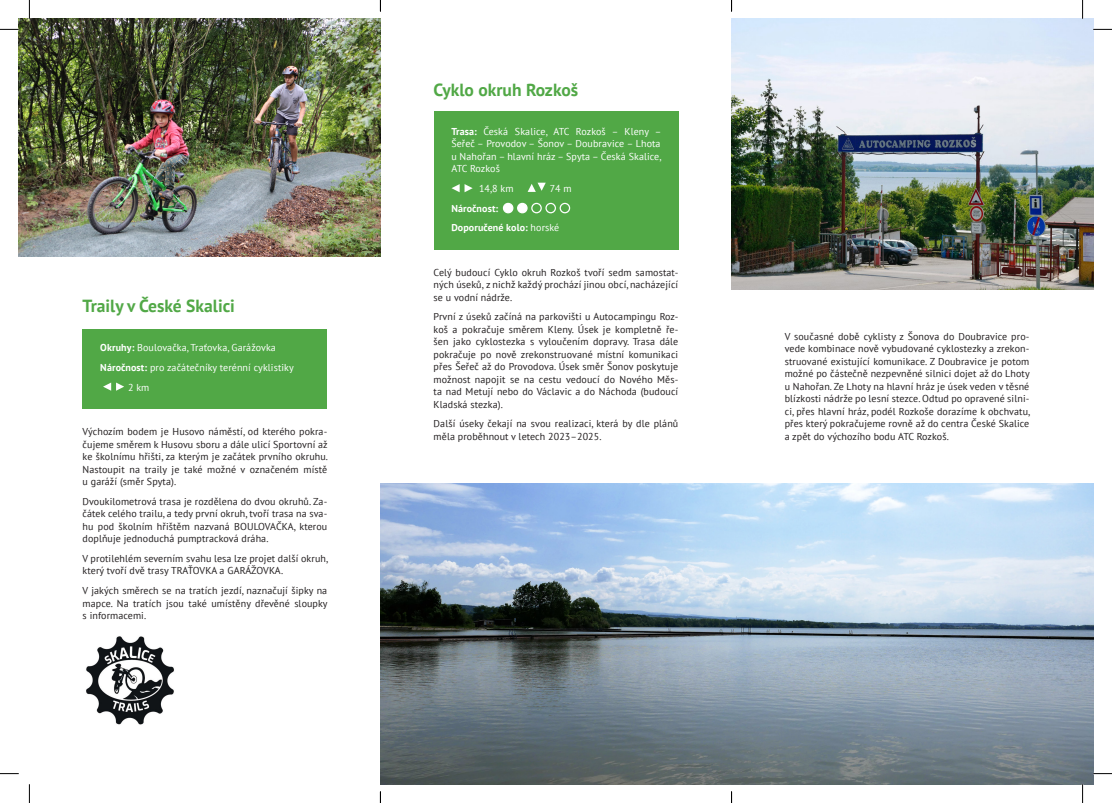
<style>
.page{position:relative;width:1112px;height:803px;background:#fff}
.page>*{position:absolute;margin:0;border:0;box-sizing:border-box;transform-origin:0 0}
.text{font:700 17.5px "PT Sans";color:#51a846}
.text-2{font:10px/12.5px "PT Sans";letter-spacing:.01em;color:#231f20;text-align:justify}
.text-3{font:10px/12.5px "PT Sans";letter-spacing:.01em;color:#fff;text-align:justify}
.text-4{font:700 10px "PT Sans";letter-spacing:.01em;color:#fff}
.s1{font-weight:700}
.s2{font-weight:400}
</style>
<div class="page">
<div style="left:83px;top:329px;width:244px;height:80px;background:#51a846"></div>
<div style="left:433px;top:112px;width:245px;height:138px;background:#51a846"></div>
<img style="left:19px;top:19px;width:361px;height:237px">
<img style="left:86px;top:636px;width:88px;height:89px">
<img style="left:731px;top:19px;width:361px;height:271px">
<img style="left:380px;top:484px;width:712px;height:300px">
<svg style="left:103px;top:382px;width:21px;height:9px"></svg>
<div style="left:503px;top:203px;width:9px;height:10px;background:#fff;border-radius:50%"></div>
<div style="left:502px;top:203px;width:11px;height:10px;border:1px solid #fff;border-radius:50%"></div>
<div style="left:531px;top:203px;width:10px;height:10px;border:1px solid #fff;border-radius:50%"></div>
<div style="left:559px;top:203px;width:11px;height:10px;border:1px solid #fff;border-radius:50%"></div>
<div style="left:517px;top:203px;width:10px;height:10px;background:#fff;border-radius:50%"></div>
<div style="left:517px;top:203px;width:10px;height:10px;border:1px solid #fff;border-radius:50%"></div>
<div style="left:545px;top:203px;width:11px;height:10px;border:1px solid #fff;border-radius:50%"></div>
<svg style="left:451px;top:184px;width:21px;height:8px"></svg>
<svg style="left:527px;top:183px;width:18px;height:9px"></svg>
<svg style="left:0;top:29px;width:19px;height:1px"></svg>
<svg style="left:1092px;top:29px;width:19px;height:1px"></svg>
<svg style="left:0;top:773px;width:19px;height:1px"></svg>
<svg style="left:1092px;top:773px;width:19px;height:1px"></svg>
<svg style="left:29px;top:0;width:1px;height:19px"></svg>
<svg style="left:29px;top:784px;width:1px;height:19px"></svg>
<svg style="left:1081px;top:0;width:2px;height:19px"></svg>
<svg style="left:1081px;top:784px;width:2px;height:19px"></svg>
<svg style="left:379px;top:0;width:2px;height:11px"></svg>
<svg style="left:379px;top:792px;width:2px;height:11px"></svg>
<p class="text" style="left:83px;top:294px;width:154px">Traily v České Skalici</p>
<p class="text-3" style="left:100px;top:341px;width:177px"><span class="s1">Okruhy:</span> Boulovačka, Traťovka, Garážovka</p>
<p class="text-3" style="left:100px;top:361px;width:195px"><span class="s1">Náročnost:</span> pro začátečníky terénní cyklistiky</p>
<p class="text-3" style="left:128px;top:381px;width:23px">2 km</p>
<p class="text-2" style="left:83px;top:425px;width:247px">Výchozím bodem je Husovo náměstí, od kterého pokra&shy;čujeme směrem k Husovu sboru a dále ulicí Sportovní až ke školnímu hřišti, za kterým je začátek prvního okruhu.<br>Nastoupit na traily je také možné v označeném místě u garáží (směr Spyta).</p>
<p class="text-2" style="left:83px;top:495px;width:246px">Dvoukilometrová trasa je rozdělena do dvou okruhů. Za&shy;čátek celého trailu, a tedy první okruh, tvoří trasa na sva&shy;hu pod školním hřištěm nazvaná BOULOVAČKA, kterou doplňuje jednoduchá pumptracková dráha.</p>
<p class="text-2" style="left:83px;top:552px;width:247px">V protilehlém severním svahu lesa lze projet další okruh, který tvoří dvě trasy TRAŤOVKA a GARÁŽOVKA.</p>
<p class="text-2" style="left:83px;top:584px;width:246px">V jakých směrech se na tratích jezdí, naznačují šipky na mapce. Na tratích jsou také umístěny dřevěné sloupky s informacemi.</p>
<p class="text" style="left:433px;top:78px;width:146px">Cyklo okruh Rozkoš</p>
<p class="text-3" style="left:451px;top:125px;width:211px"><span class="s1">Trasa:</span> Česká Skalice, ATC Rozkoš – Kleny – Šeřeč – Provodov – Šonov – Doubravice – Lhota u Nahořan – hlavní hráz – Spyta – Česká Skalice, ATC Rozkoš</p>
<p class="text-3" style="left:479px;top:182px;width:36px">14,8 km</p>
<p class="text-3" style="left:549px;top:182px;width:23px">74 m</p>
<p class="text-4" style="left:451px;top:201px;width:48px">Náročnost:</p>
<p class="text-4" style="left:451px;top:221px;width:109px">Doporučené kolo: <span class="s2">horské</span></p>
<p class="text-2" style="left:433px;top:266px;width:246px">Celý budoucí Cyklo okruh Rozkoš tvoří sedm samostat&shy;ných úseků, z nichž každý prochází jinou obcí, nacházející se u vodní nádrže.</p>
<p class="text-2" style="left:433px;top:310px;width:246px">První z úseků začíná na parkovišti u Autocampingu Roz&shy;koš a pokračuje směrem Kleny. Úsek je kompletně ře&shy;šen jako cyklostezka s vyloučením dopravy. Trasa dále pokračuje po nově zrekonstruované místní komunikaci přes Šeřeč až do Provodova. Úsek směr Šonov poskytuje možnost napojit se na cestu vedoucí do Nového Měs&shy;ta nad Metují nebo do Václavic a do Náchoda (budoucí Kladská stezka).</p>
<p class="text-2" style="left:433px;top:417px;width:246px">Další úseky čekají na svou realizaci, která by dle plánů měla proběhnout v letech 2023–2025.</p>
<p class="text-2" style="left:784px;top:330px;width:247px">V současné době cyklisty z Šonova do Doubravice pro&shy;vede kombinace nově vybudované cyklostezky a zrekon&shy;struované existující komunikace. Z Doubravice je potom možné po částečně nezpevněné silnici dojet až do Lhoty u Nahořan. Ze Lhoty na hlavní hráz je úsek veden v těsné blízkosti nádrže po lesní stezce. Odtud po opravené silni&shy;ci, přes hlavní hráz, podél Rozkoše dorazíme k obchvatu, přes který pokračujeme rovně až do centra České Skalice a zpět do výchozího bodu ATC Rozkoš.</p>
</div>
